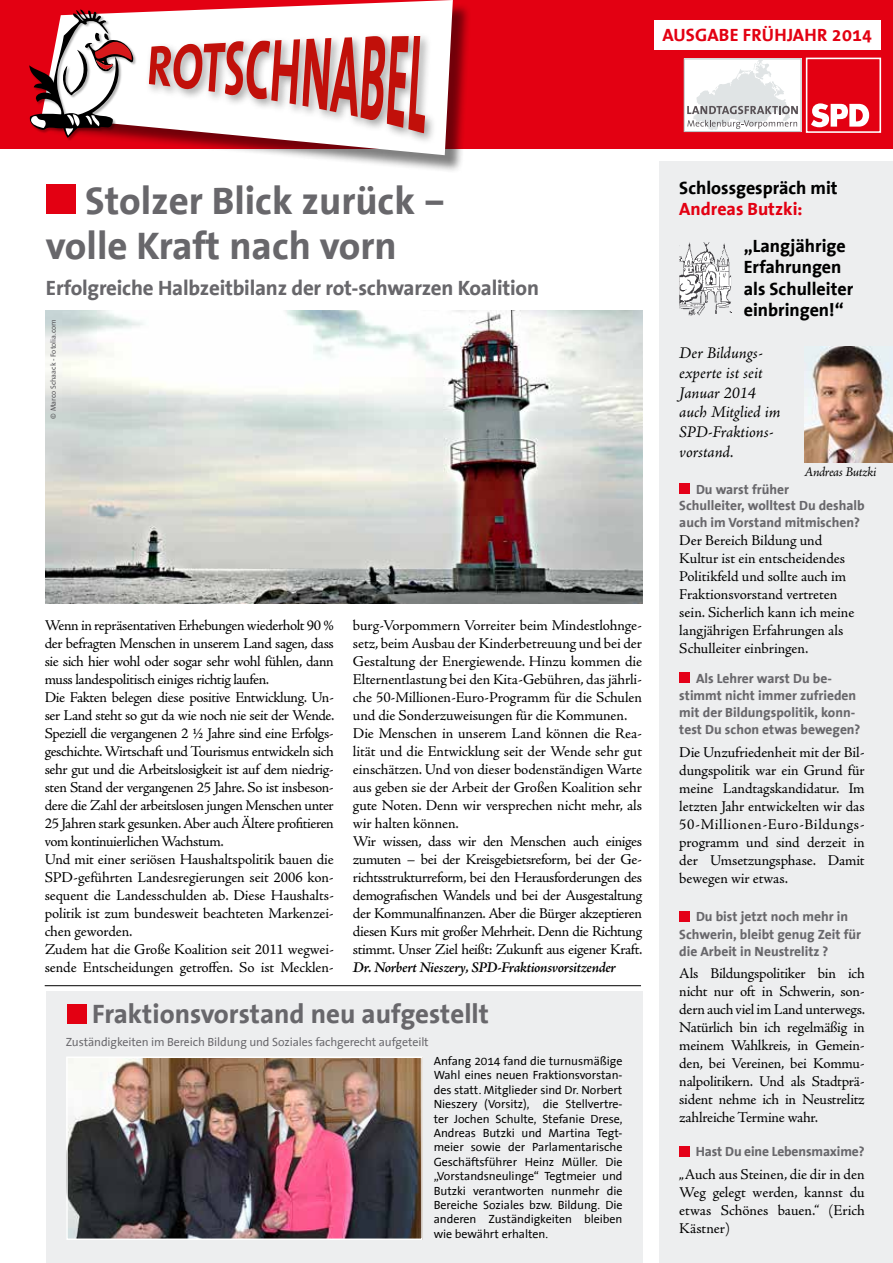
<style>
.page{position:relative;width:893px;height:1263px;background:#fff}
.page>*{position:absolute;margin:0;border:0;box-sizing:border-box;transform-origin:0 0}
.t1{font:700 39px/45px "The Sans Office";color:#68676b}
.t2{font:700 27px "The Sans Office";color:#68676b}
.t3{font:700 21px "The Sans Office";letter-spacing:-.01em;color:#68676b}
.t4{font:700 18px/21.6px "The Sans Office";color:#000}
.t5{font:700 18px "The Sans Office";letter-spacing:.005em;color:#e30012}
.t6{font:italic 16.5px/19.8px "Adobe Jenson Pro";letter-spacing:-.005em;color:#000}
.t7{font:15px/18px "Adobe Jenson Pro";letter-spacing:-.015em;color:#000}
.t8{font:italic 600 15px "Adobe Jenson Pro";letter-spacing:-.025em;color:#000}
.t9{font:700 13.5px/17.2px "The Sans Office";color:#68676b}
.t10{font:italic 13.5px "Adobe Jenson Pro";letter-spacing:-.03em;color:#000}
.t11{font:12px/14.4px "The Sans Office";letter-spacing:-.005em;color:#000;text-align:justify}
.t12{font:12px "The Sans Office";letter-spacing:-.01em;color:#68676b}
.t13{font:7.5px "The Sans Office";color:#525155}
</style>
<div class="page">
<div style="left:659px;top:162px;width:234px;height:1101px;background:#edeeef"></div>
<div style="left:47px;top:991px;width:596px;height:272px;background:#edeeef"></div>
<div style="left:0;top:0;width:893px;height:149px;background:#e30012"></div>
<div style="left:46px;top:185px;width:30px;height:29px;background:#e30012"></div>
<div style="left:44px;top:3px;width:427px;height:170px;background:#000;opacity:.5"></div>
<svg style="left:44px;top:0;width:409px;height:155px;fill:#fff"></svg>
<div style="left:654px;top:20px;width:227px;height:30px;background:#fff"></div>
<img style="left:45px;top:310px;width:597px;height:294px">
<div style="left:806px;top:58px;width:75px;height:75px;background:#e30012;border:2px solid #fff"></div>
<svg style="left:811px;top:103px;width:58px;height:24px"></svg>
<svg style="left:684px;top:58px;width:118px;height:74px;background:#e4e5e6"></svg>
<div style="left:145px;top:32px;width:292px;height:113px;background:#000;opacity:.35"></div>
<svg style="left:149px;top:35px;width:279px;height:98px;background:#db9f9d"></svg>
<hr style="left:45px;top:985px;width:596px;height:1px;background:#000">
<div style="left:29px;top:10px;width:108px;height:131px;background:#000;opacity:.3"></div>
<svg style="left:29px;top:10px;width:104px;height:127px"></svg>
<div style="left:679px;top:483px;width:11px;height:11px;background:#e40018"></div>
<div style="left:679px;top:672px;width:11px;height:10px;background:#e40018"></div>
<div style="left:679px;top:911px;width:11px;height:10px;background:#e40018"></div>
<div style="left:679px;top:1146px;width:11px;height:10px;background:#e40018"></div>
<img style="left:805px;top:346px;width:88px;height:117px">
<svg style="left:679px;top:242px;width:52px;height:74px"></svg>
<div style="left:67px;top:1004px;width:19px;height:19px;background:#e30012"></div>
<img style="left:69px;top:1059px;width:351px;height:178px">
<div style="left:66px;top:1056px;width:357px;height:184px;border:2px solid #fff"></div>
<p class="t5" style="left:662px;top:25px;width:211px">AUSGABE FRÜHJAHR 2014</p>
<h1 class="t1" style="left:46px;top:180px;width:401px;text-indent:39px">Stolzer Blick zurück – volle Kraft nach vorn</h1>
<h3 class="t3" style="left:46px;top:277px;width:495px">Erfolgreiche Halbzeitbilanz der rot-schwarzen Koalition</h3>
<p class="t13" style="left:49px;top:419px;width:101px;rotate:-90deg">© Marco Schaack - Fotolia.com</p>
<p class="t7" style="left:45px;top:617px;width:291px">Wenn in repräsentativen Erhebungen wiederholt 90 % der befragten Menschen in unserem Land sagen, dass sie sich hier wohl oder sogar sehr wohl fühlen, dann muss landespolitisch einiges richtig laufen.<br>Die Fakten belegen diese positive Entwicklung. Un&shy;ser Land steht so gut da wie noch nie seit der Wende.<br>Speziell die vergangenen 2 ½ Jahre sind eine Erfolgs&shy;geschichte. Wirtschaft und Tourismus entwickeln sich sehr gut und die Arbeitslosigkeit ist auf dem niedrig&shy;sten Stand der vergangenen 25 Jahre. So ist insbeson&shy;dere die Zahl der arbeitslosen jungen Menschen unter 25 Jahren stark gesunken. Aber auch Ältere profitieren vom kontinuierlichen Wachstum.<br>Und mit einer seriösen Haushaltspolitik bauen die SPD-geführten Landesregierungen seit 2006 kon&shy;sequent die Landesschulden ab. Diese Haushalts&shy;politik ist zum bundesweit beachteten Markenzei&shy;chen geworden.<br>Zudem hat die Große Koalition seit 2011 wegwei&shy;sende Entscheidungen getroffen. So ist Mecklen-</p>
<p class="t7" style="left:353px;top:617px;width:291px">burg-Vorpommern Vorreiter beim Mindestlohnge&shy;setz, beim Ausbau der Kinderbetreuung und bei der Gestaltung der Energiewende. Hinzu kommen die Elternentlastung bei den Kita-Gebühren, das jährli&shy;che 50-Millionen-Euro-Programm für die Schulen und die Sonderzuweisungen für die Kommunen.<br>Die Menschen in unserem Land können die Rea&shy;lität und die Entwicklung seit der Wende sehr gut einschätzen. Und von dieser bodenständigen Warte aus geben sie der Arbeit der Großen Koalition sehr gute Noten. Denn wir versprechen nicht mehr, als wir halten können.<br>Wir wissen, dass wir den Menschen auch einiges zumuten – bei der Kreisgebietsreform, bei der Ge&shy;richtsstrukturreform, bei den Herausforderungen des demografischen Wandels und bei der Ausgestaltung der Kommunalfinanzen. Aber die Bürger akzeptieren diesen Kurs mit großer Mehrheit. Denn die Richtung stimmt. Unser Ziel heißt: Zukunft aus eigener Kraft.</p>
<p class="t8" style="left:353px;top:959px;width:265px">Dr. Norbert Nieszery, SPD-Fraktionsvorsitzender</p>
<h2 class="t2" style="left:92px;top:1000px;width:398px">Fraktionsvorstand neu aufgestellt</h2>
<p class="t12" style="left:66px;top:1035px;width:364px">Zuständigkeiten im Bereich Bildung und Soziales fachgerecht aufgeteilt</p>
<p class="t11" style="left:434px;top:1054px;width:190px">Anfang 2014 fand die turnusmäßige Wahl eines neuen Fraktionsvorstan&shy;des statt. Mitglieder sind Dr. Norbert Nieszery (Vorsitz), die Stellvertre&shy;ter Jochen Schulte, Stefanie Drese, Andreas Butzki und Martina Tegt&shy;meier sowie der Parlamentarische Geschäftsführer Heinz Müller. Die „Vorstandsneulinge“ Tegtmeier und Butzki verantworten nunmehr die Bereiche Soziales bzw. Bildung. Die anderen Zuständigkeiten bleiben wie bewährt erhalten.</p>
<p class="t4" style="left:679px;top:177px;width:160px">Schlossgespräch mit</p>
<p class="t5" style="left:679px;top:200px;width:125px">Andreas Butzki:</p>
<p class="t4" style="left:744px;top:235px;width:111px">„Langjährige<br>Erfahrungen als Schulleiter einbringen!“</p>
<p class="t6" style="left:679px;top:344px;width:103px">Der Bildungs&shy;experte ist seit<br>Januar 2014 auch Mitglied im<br>SPD-Fraktions&shy;vorstand.</p>
<p class="t9" style="left:679px;top:482px;width:187px;line-height:16.2px;text-indent:17px">Du warst früher<br>Schulleiter, wolltest Du deshalb auch im Vorstand mitmischen?</p>
<p class="t7" style="left:679px;top:531px;width:177px">Der Bereich Bildung und<br>Kultur ist ein entscheidendes<br>Politikfeld und sollte auch im<br>Fraktionsvorstand vertreten sein. Sicherlich kann ich meine langjährigen Erfahrungen als<br>Schulleiter einbringen.</p>
<p class="t9" style="left:679px;top:670px;width:183px;text-indent:17px">Als Lehrer warst Du be&shy;stimmt nicht immer zufrieden mit der Bildungspolitik, konn&shy;test Du schon etwas bewegen?</p>
<p class="t7" style="left:679px;top:743px;width:187px;text-align:justify">Die Unzufriedenheit mit der Bil&shy;dungspolitik war ein Grund für meine Landtagskandidatur. Im letzten Jahr entwickelten wir das 50-Millionen-Euro-Bildungs&shy;programm und sind derzeit in der Umsetzungsphase. Damit bewegen wir etwas.</p>
<p class="t9" style="left:679px;top:909px;width:183px;text-indent:17px">Du bist jetzt noch mehr in<br>Schwerin, bleibt genug Zeit für die Arbeit in Neustrelitz ?</p>
<p class="t7" style="left:679px;top:965px;width:187px;text-align:justify">Als Bildungspolitiker bin ich nicht nur oft in Schwerin, son&shy;dern auch viel im Land unterwegs.<br>Natürlich bin ich regelmäßig in meinem Wahlkreis, in Gemein&shy;den, bei Vereinen, bei Kommu&shy;nalpolitikern. Und als Stadtprä&shy;sident nehme ich in Neustrelitz zahlreiche Termine wahr.</p>
<p class="t9" style="left:696px;top:1144px;width:170px">Hast Du eine Lebensmaxime?</p>
<p class="t7" style="left:679px;top:1165px;width:187px;text-align:justify">„Auch aus Steinen, die dir in den Weg gelegt werden, kannst du etwas Schönes bauen.“ (Erich Kästner)</p>
<p class="t10" style="left:804px;top:464px;width:74px">Andreas Butzki</p>
</div>
